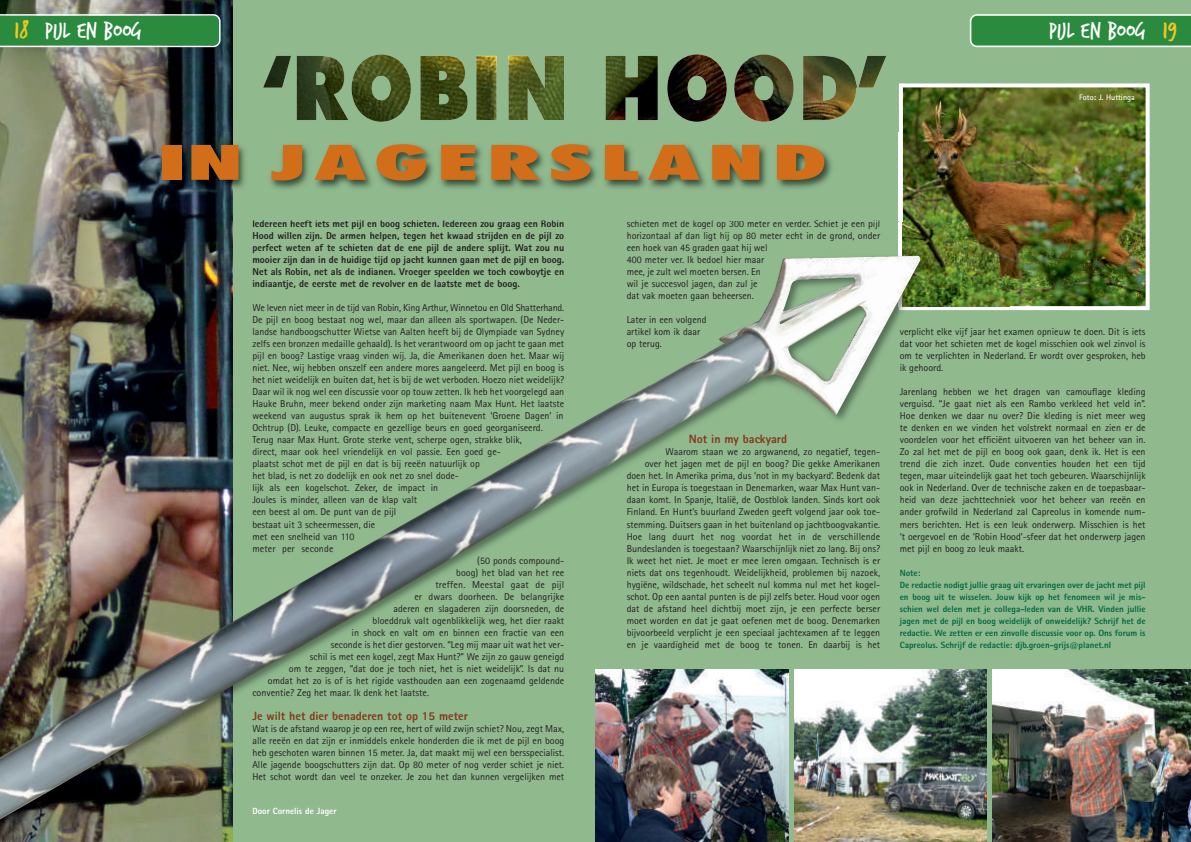
<style>
.page{position:relative;width:1191px;height:842px;background:#90b98e}
.page>*{position:absolute;margin:0;border:0;box-sizing:border-box;transform-origin:0 0}
.t1{font:900 condensed 49px "Futura BT";letter-spacing:.1em;color:#d26d19;scale:1.97 1}
.t2{font:24px "Trash Hand";color:#fff}
.t3{font:800 12px "Rotis Sans Serif";color:#863517}
.t4{font:10px/12px "Rotis Sans Serif";color:#231f20;text-align:justify}
.t5{font:800 10px/12px "Rotis Sans Serif";color:#231f20;text-align:justify}
.t6{font:10px "Rotis Sans Serif";letter-spacing:.02em;color:#231f20}
.t7{font:800 9px/12px "Rotis Sans Serif";color:#00693f}
.t8{font:800 9px "Rotis Sans Serif";color:#fff}
.t9{font:700 8px "Rotis Sans Serif";color:#fff}
.s1{font-size:26px;color:#f3c723}
</style>
<div class="page">
<img style="left:0;top:0;width:232px;height:222px">
<svg style="left:0;top:14px;width:220px;height:33px;background:#3e9450"></svg>
<svg style="left:969px;top:14px;width:222px;height:33px;background:#3f9652"></svg>
<img style="left:904px;top:88px;width:240px;height:217px">
<div style="left:899px;top:83px;width:250px;height:227px;border:4px solid #fff"></div>
<img style="left:0;top:222px;width:1009px;height:620px">
<img style="left:0;top:256px;width:920px;height:568px">
<img style="left:794px;top:669px;width:192px;height:173px">
<img style="left:595px;top:669px;width:193px;height:173px">
<img style="left:992px;top:669px;width:199px;height:173px">
<img style="left:146px;top:133px;width:754px;height:88px">
<img style="left:253px;top:220px;width:76px;height:1px">
<img style="left:263px;top:54px;width:623px;height:68px">
<h2 class="t2" style="left:14px;top:18px;width:129px"><span class="s1">18</span> pijl en boog</h2>
<h2 class="t2" style="left:1048px;top:18px;width:130px">pijl en boog <span class="s1">19</span></h2>
<h1 class="t1" style="left:158px;top:142px;width:340px">IN JAGERSLAND</h1>
<p class="t5" style="left:252px;top:219px;width:313px">Iedereen heeft iets met pijl en boog schieten. Iedereen zou graag een Robin Hood willen zijn. De armen helpen, tegen het kwaad strijden en de pijl zo perfect weten af te schieten dat de ene pijl de andere splijt. Wat zou nu mooier zijn dan in de huidige tijd op jacht kunnen gaan met de pijl en boog.<br>Net als Robin, net als de indianen. Vroeger speelden we toch cowboytje en indiaantje, de eerste met de revolver en de laatste met de boog.</p>
<p class="t4" style="left:252px;top:303px;width:313px">We leven niet meer in de tijd van Robin, King Arthur, Winnetou en Old Shatterhand.</p>
<p class="t4" style="left:252px;top:315px;width:313px">De pijl en boog bestaat nog wel, maar dan alleen als sportwapen. (De Neder-</p>
<p class="t4" style="left:252px;top:327px;width:313px">landse handboogschutter Wietse van Aalten heeft bij de Olympiade van Sydney</p>
<p class="t4" style="left:252px;top:339px;width:313px">zelfs een bronzen medaille gehaald). Is het verantwoord om op jacht te gaan met</p>
<p class="t4" style="left:252px;top:351px;width:313px">pijl en boog? Lastige vraag vinden wij. Ja, die Amerikanen doen het. Maar wij</p>
<p class="t4" style="left:252px;top:363px;width:313px">niet. Nee, wij hebben onszelf een andere mores aangeleerd. Met pijl en boog is</p>
<p class="t4" style="left:252px;top:375px;width:313px">het niet weidelijk en buiten dat, het is bij de wet verboden. Hoezo niet weidelijk?</p>
<p class="t4" style="left:252px;top:387px;width:313px">Daar wil ik nog wel een discussie voor op touw zetten. Ik heb het voorgelegd aan</p>
<p class="t4" style="left:252px;top:399px;width:313px">Hauke Bruhn, meer bekend onder zijn marketing naam Max Hunt. Het laatste</p>
<p class="t4" style="left:252px;top:411px;width:313px">weekend van augustus sprak ik hem op het buitenevent ‘Groene Dagen’ in</p>
<p class="t4" style="left:252px;top:423px;width:292px">Ochtrup (D). Leuke, compacte en gezellige beurs en goed georganiseerd.</p>
<p class="t4" style="left:252px;top:435px;width:271px">Terug naar Max Hunt. Grote sterke vent, scherpe ogen, strakke blik,</p>
<p class="t4" style="left:252px;top:447px;width:250px">direct, maar ook heel vriendelijk en vol passie. Een goed ge-</p>
<p class="t4" style="left:252px;top:459px;width:229px">plaatst schot met de pijl en dat is bij reeën natuurlijk op</p>
<p class="t4" style="left:252px;top:471px;width:208px">het blad, is net zo dodelijk en ook net zo snel dode-</p>
<p class="t4" style="left:252px;top:483px;width:187px">lijk als een kogelschot. Zeker, de impact in</p>
<p class="t4" style="left:252px;top:495px;width:166px">Joules is minder, alleen van de klap valt</p>
<p class="t4" style="left:252px;top:507px;width:145px">een beest al om. De punt van de pijl</p>
<p class="t4" style="left:252px;top:519px;width:124px">bestaat uit 3 scheermessen, die</p>
<p class="t4" style="left:252px;top:531px;width:103px">met een snelheid van 110</p>
<p class="t4" style="left:252px;top:543px;width:83px">meter per seconde</p>
<p class="t4" style="left:477px;top:555px;width:89px">(50 ponds compound-</p>
<p class="t4" style="left:456px;top:567px;width:109px">boog) het blad van het ree</p>
<p class="t6" style="left:435px;top:581px;width:130px">treffen. Meestal gaat de pijl</p>
<p class="t4" style="left:414px;top:591px;width:151px">er dwars doorheen. De belangrijke</p>
<p class="t4" style="left:393px;top:603px;width:172px">aderen en slagaderen zijn doorsneden, de</p>
<p class="t4" style="left:372px;top:615px;width:193px">bloeddruk valt ogenblikkelijk weg, het dier raakt</p>
<p class="t4" style="left:352px;top:627px;width:214px">in shock en valt om en binnen een fractie van een</p>
<p class="t4" style="left:331px;top:639px;width:235px">seconde is het dier gestorven. “Leg mij maar uit wat het ver-</p>
<p class="t4" style="left:310px;top:651px;width:256px">schil is met een kogel, zegt Max Hunt?” We zijn zo gauw geneigd</p>
<p class="t4" style="left:289px;top:663px;width:277px">om te zeggen, “dat doe je toch niet, het is niet weidelijk”. Is dat nu</p>
<p class="t4" style="left:268px;top:675px;width:298px">omdat het zo is of is het rigide vasthouden aan een zogenaamd geldende</p>
<p class="t4" style="left:252px;top:687px;width:178px">conventie? Zeg het maar. Ik denk het laatste.</p>
<p class="t3" style="left:252px;top:711px;width:217px">Je wilt het dier benaderen tot op 15 meter</p>
<p class="t4" style="left:252px;top:723px;width:313px">Wat is de afstand waarop je op een ree, hert of wild zwijn schiet? Nou, zegt Max, alle reeën en dat zijn er inmiddels enkele honderden die ik met de pijl en boog heb geschoten waren binnen 15 meter. Ja, dat maakt mij wel een bersspecialist.<br>Alle jagende boogschutters zijn dat. Op 80 meter of nog verder schiet je niet.<br>Het schot wordt dan veel te onzeker. Je zou het dan kunnen vergelijken met</p>
<p class="t8" style="left:252px;top:808px;width:86px">Door Cornelis de Jager</p>
<p class="t4" style="left:626px;top:219px;width:255px;text-align:left">schieten met de kogel op 300 meter en verder. Schiet je een pijl horizontaal af dan ligt hij op 80 meter echt in de grond, onder een hoek van 45 graden gaat hij wel<br>400 meter ver. Ik bedoel hier maar<br>mee, je zult wel moeten bersen. En<br>wil je succesvol jagen, dan zul je<br>dat vak moeten gaan beheersen.</p>
<p class="t4" style="left:626px;top:315px;width:81px;text-align:left">Later in een volgend artikel kom ik daar op terug.</p>
<p class="t3" style="left:689px;top:435px;width:100px">Not in my backyard</p>
<p class="t4" style="left:626px;top:447px;width:255px;text-align:right">Waarom staan we zo argwanend, zo negatief, tegen-<br>over het jagen met de pijl en boog? Die gekke Amerikanen doen het. In Amerika prima, dus ‘not in my backyard’. Bedenk dat het in Europa is toegestaan in Denemarken, waar Max Hunt van&shy;daan komt. In Spanje, Italië, de Oostblok landen. Sinds kort ook Finland. En Hunt’s buurland Zweden geeft volgend jaar ook toe&shy;stemming. Duitsers gaan in het buitenland op jachtboogvakantie.<br>Hoe lang duurt het nog voordat het in de verschillende Bundeslanden is toegestaan? Waarschijnlijk niet zo lang. Bij ons?<br>Ik weet het niet. Je moet er mee leren omgaan. Technisch is er niets dat ons tegenhoudt. Weidelijkheid, problemen bij nazoek, hygiëne, wildschade, het scheelt nul komma nul met het kogel&shy;schot. Op een aantal punten is de pijl zelfs beter. Houd voor ogen dat de afstand heel dichtbij moet zijn, je een perfecte berser moet worden en dat je gaat oefenen met de boog. Denemarken bijvoorbeeld verplicht je een speciaal jachtexamen af te leggen en je vaardigheid met de boog te tonen. En daarbij is het</p>
<p class="t9" style="left:1079px;top:95px;width:57px">Foto: J. Huttinga</p>
<p class="t4" style="left:899px;top:327px;width:247px">verplicht elke vijf jaar het examen opnieuw te doen. Dit is iets dat voor het schieten met de kogel misschien ook wel zinvol is om te verplichten in Nederland. Er wordt over gesproken, heb ik gehoord.</p>
<p class="t4" style="left:899px;top:387px;width:247px">Jarenlang hebben we het dragen van camouflage kleding verguisd. “Je gaat niet als een Rambo verkleed het veld in”.<br>Hoe denken we daar nu over? Die kleding is niet meer weg te denken en we vinden het volstrekt normaal en zien er de voordelen voor het efficiënt uitvoeren van het beheer van in.<br>Zo zal het met de pijl en boog ook gaan, denk ik. Het is een trend die zich inzet. Oude conventies houden het een tijd tegen, maar uiteindelijk gaat het toch gebeuren. Waarschijnlijk ook in Nederland. Over de technische zaken en de toepasbaar&shy;heid van deze jachttechniek voor het beheer van reeën en ander grofwild in Nederland zal Capreolus in komende num&shy;mers berichten. Het is een leuk onderwerp. Misschien is het ‘t oergevoel en de ‘Robin Hood’-sfeer dat het onderwerp jagen met pijl en boog zo leuk maakt.</p>
<p class="t7" style="left:899px;top:567px;width:247px">Note:<br>De redactie nodigt jullie graag uit ervaringen over de jacht met pijl en boog uit te wisselen. Jouw kijk op het fenomeen wil je mis&shy;schien wel delen met je collega-leden van de VHR. Vinden jullie jagen met de pijl en boog weidelijk of onweidelijk? Schrijf het de redactie. We zetten er een zinvolle discussie voor op. Ons forum is Capreolus. Schrijf de redactie: djb.groen-grijs@planet.nl</p>
</div>
